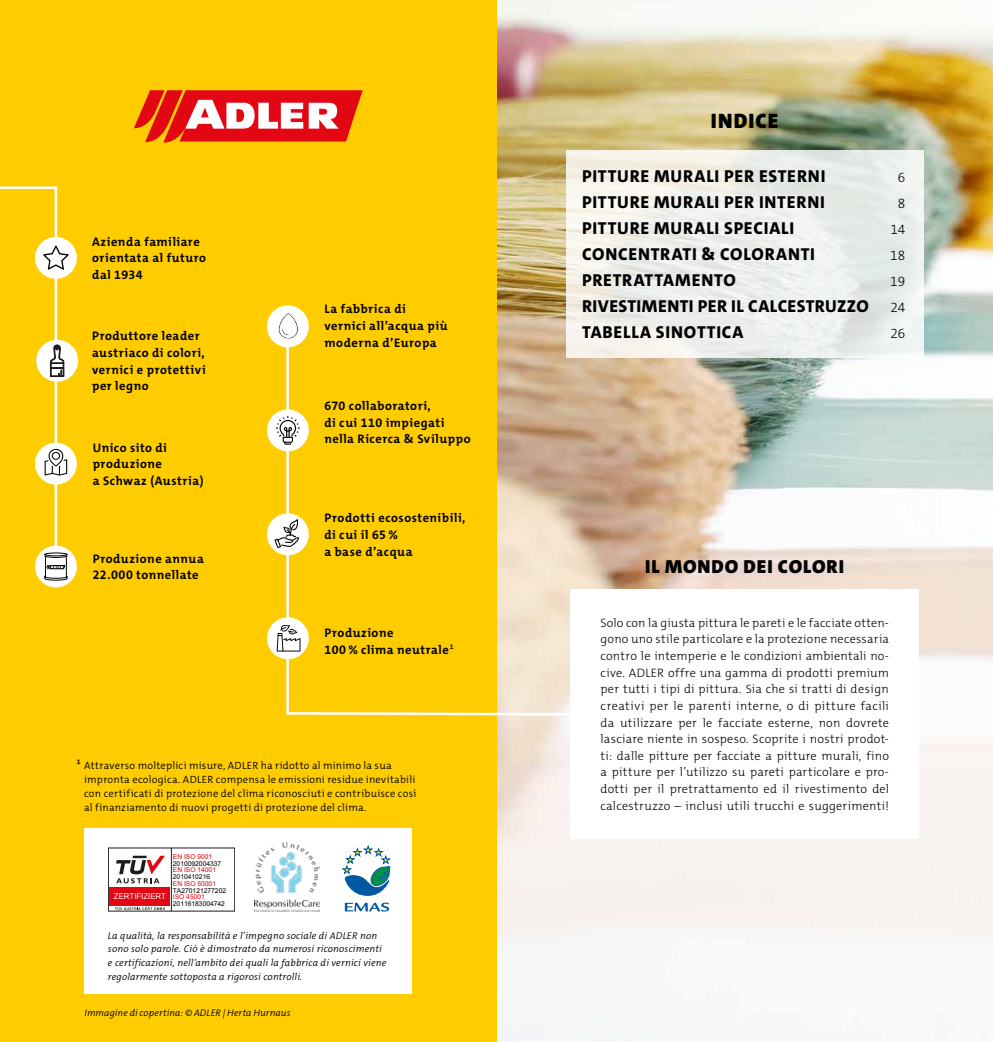
<style>
.page{position:relative;width:993px;height:1042px;background:#fff}
.page>*{position:absolute;margin:0;border:0;box-sizing:border-box;transform-origin:0 0}
.t1{font:900 21px "The Mix C4 s";letter-spacing:.055em;color:#000}
.t2{font:900 18.9px "The Mix C4 s";letter-spacing:.05em;color:#000}
.t3{font:800 17.32px "The Mix C4 s";letter-spacing:.04em;color:#000}
.t4{font:800 17.32px "The Mix C4 s";letter-spacing:.02em;color:#000}
.t5{font:300 13.65px "The Mix C4 s";color:#000}
.t6{font:700 12.42px/16.6px "The Mix C4 s";letter-spacing:.045em;color:#000}
.t7{font:300 12.25px/16.6px "The Mix C4 s";letter-spacing:.02em;color:#000;text-align:justify}
.t8{font:300 10.5px/14px "The Mix C4 s";letter-spacing:.025em;color:#000}
.t9{font:italic 300 9.8px/13.8px "The Mix C4 s";letter-spacing:.02em;color:#000}
.t10{font:italic 300 9.62px "The Mix C4 s";letter-spacing:.01em;color:#000}
.t11{font:7.88px "Arial";color:#fff}
.t12{font:6.65px "Arial";color:#000}
.t13{font:6.65px "Arial";color:#e30613}
.s1{font-weight:300;font-size:14px}
.s2{font-size:14px}
.s3{font-size:6.65px;color:#e30613}
</style>
<div class="page">
<img style="left:496px;top:0;width:496px;height:1042px">
<div style="left:570px;top:589px;width:348px;height:250px;background:#fff"></div>
<svg style="left:566px;top:150px;width:357px;height:207px;fill:#edefeb"></svg>
<div style="left:0;top:0;width:496px;height:1042px;background:#fc0"></div>
<div style="left:84px;top:828px;width:328px;height:166px;background:#fff"></div>
<img style="left:255px;top:843px;width:64px;height:68px">
<svg style="left:345px;top:902px;width:44px;height:9px"></svg>
<svg style="left:342px;top:845px;width:48px;height:50px"></svg>
<div style="left:171px;top:848px;width:64px;height:63px;border:1px solid #1d1d1b"></div>
<div style="left:108px;top:848px;width:63px;height:63px;border:1px solid #1d1d1b"></div>
<div style="left:109px;top:887px;width:61px;height:19px;background:#e30613"></div>
<svg style="left:115px;top:907px;width:50px;height:3px"></svg>
<svg style="left:116px;top:856px;width:49px;height:27px"></svg>
<svg style="left:134px;top:90px;width:228px;height:53px;background:#ec5844"></svg>
<svg style="left:285px;top:325px;width:404px;height:392px"></svg>
<div style="left:267px;top:409px;width:42px;height:42px;background:#fff;border-radius:50%"></div>
<svg style="left:276px;top:416px;width:24px;height:29px"></svg>
<div style="left:267px;top:305px;width:42px;height:42px;background:#fff;border-radius:50%"></div>
<svg style="left:278px;top:312px;width:20px;height:27px"></svg>
<div style="left:267px;top:617px;width:42px;height:42px;background:#fff;border-radius:50%"></div>
<svg style="left:276px;top:625px;width:24px;height:26px"></svg>
<div style="left:267px;top:513px;width:42px;height:42px;background:#fff;border-radius:50%"></div>
<svg style="left:274px;top:519px;width:25px;height:29px"></svg>
<div style="left:35px;top:237px;width:42px;height:42px;background:#fff;border-radius:50%"></div>
<div style="left:36px;top:340px;width:42px;height:42px;background:#fff;border-radius:50%"></div>
<div style="left:35px;top:443px;width:42px;height:41px;background:#fff;border-radius:50%"></div>
<div style="left:35px;top:545px;width:42px;height:42px;background:#fff;border-radius:50%"></div>
<svg style="left:0;top:186px;width:69px;height:395px"></svg>
<p class="t6" style="left:92px;top:233px;width:115px">Azienda familiare orientata al futuro dal 1934</p>
<p class="t6" style="left:92px;top:328px;width:115px">Produttore leader austriaco di colori, vernici e protettivi per legno</p>
<p class="t6" style="left:93px;top:439px;width:112px">Unico sito di produzione<br>a Schwaz (Austria)</p>
<p class="t6" style="left:93px;top:550px;width:113px">Produzione annua<br>22.000 tonnellate</p>
<p class="t6" style="left:324px;top:301px;width:125px">La fabbrica di vernici all’acqua più moderna d’Europa</p>
<p class="t6" style="left:324px;top:398px;width:147px">670 collaboratori,<br>di cui 110 impiegati nella Ricerca &amp; Sviluppo</p>
<p class="t6" style="left:324px;top:510px;width:142px">Prodotti ecosostenibili, di cui il 65 %<br>a base d’acqua</p>
<p class="t6" style="left:324px;top:624px;width:131px">Produzione<br>100 % clima neutrale<span class="s1">1</span></p>
<p class="t8" style="left:84px;top:759px;width:334px;text-indent:-8px"><span class="s2">1</span> Attraverso molteplici misure, ADLER ha ridotto al minimo la sua impronta ecologica. ADLER compensa le emissioni residue inevitabili con certificati di protezione del clima riconosciuti e contribuisce così al finanziamento di nuovi progetti di protezione del clima.</p>
<p class="t13" style="left:173px;top:852px;width:41px">EN ISO 9001</p>
<p class="t12" style="left:173px;top:872px;width:39px">2010410216</p>
<p class="t12" style="left:173px;top:859px;width:50px">2010092004337</p>
<p class="t13" style="left:173px;top:866px;width:45px">EN ISO 14001</p>
<p class="t12" style="left:173px;top:886px;width:55px">TA270121277202</p>
<p class="t13" style="left:173px;top:879px;width:45px">EN ISO 50001</p>
<p class="t12" style="left:173px;top:899px;width:54px">20116183004742</p>
<p class="t11" style="left:114px;top:891px;width:92px">ZERTIFIZIERT <span class="s3">ISO 45001</span></p>
<p class="t9" style="left:108px;top:928px;width:280px">La qualità, la responsabilità e l’impegno sociale di ADLER non sono solo parole. Ciò è dimostrato da numerosi riconoscimenti e certificazioni, nell’ambito dei quali la fabbrica di vernici viene regolarmente sottoposta a rigorosi controlli.</p>
<p class="t10" style="left:84px;top:1006px;width:208px">Immagine di copertina: © ADLER | Herta Hurnaus</p>
<h1 class="t1" style="left:710px;top:107px;width:69px">INDICE</h1>
<h3 class="t3" style="left:582px;top:165px;width:245px">PITTURE MURALI PER ESTERNI</h3>
<p class="t5" style="left:897px;top:169px;width:9px">6</p>
<h3 class="t3" style="left:582px;top:191px;width:244px">PITTURE MURALI PER INTERNI</h3>
<p class="t5" style="left:897px;top:195px;width:9px">8</p>
<h3 class="t3" style="left:582px;top:217px;width:213px">PITTURE MURALI SPECIALI</h3>
<p class="t5" style="left:890px;top:221px;width:16px">14</p>
<h3 class="t3" style="left:582px;top:243px;width:234px">CONCENTRATI &amp; COLORANTI</h3>
<p class="t5" style="left:890px;top:247px;width:16px">18</p>
<h3 class="t3" style="left:582px;top:269px;width:155px">PRETRATTAMENTO</h3>
<p class="t5" style="left:890px;top:273px;width:16px">19</p>
<h3 class="t4" style="left:582px;top:295px;width:288px">RIVESTIMENTI PER IL CALCESTRUZZO</h3>
<p class="t5" style="left:890px;top:299px;width:16px">24</p>
<h3 class="t3" style="left:582px;top:321px;width:163px">TABELLA SINOTTICA</h3>
<p class="t5" style="left:890px;top:325px;width:16px">26</p>
<h2 class="t2" style="left:645px;top:555px;width:200px">IL MONDO DEI COLORI</h2>
<p class="t7" style="left:600px;top:614px;width:290px">Solo con la giusta pittura le pareti e le facciate otten&shy;gono uno stile particolare e la protezione necessaria contro le intemperie e le condizioni ambientali no&shy;cive. ADLER offre una gamma di prodotti premium per tutti i tipi di pittura. Sia che si tratti di design creativi per le parenti interne, o di pitture facili da utilizzare per le facciate esterne, non dovrete lasciare niente in sospeso. Scoprite i nostri prodot&shy;ti: dalle pitture per facciate a pitture murali, fino a pitture per l’utilizzo su pareti particolare e pro&shy;dotti per il pretrattamento ed il rivestimento del calcestruzzo – inclusi utili trucchi e suggerimenti!</p>
</div>
